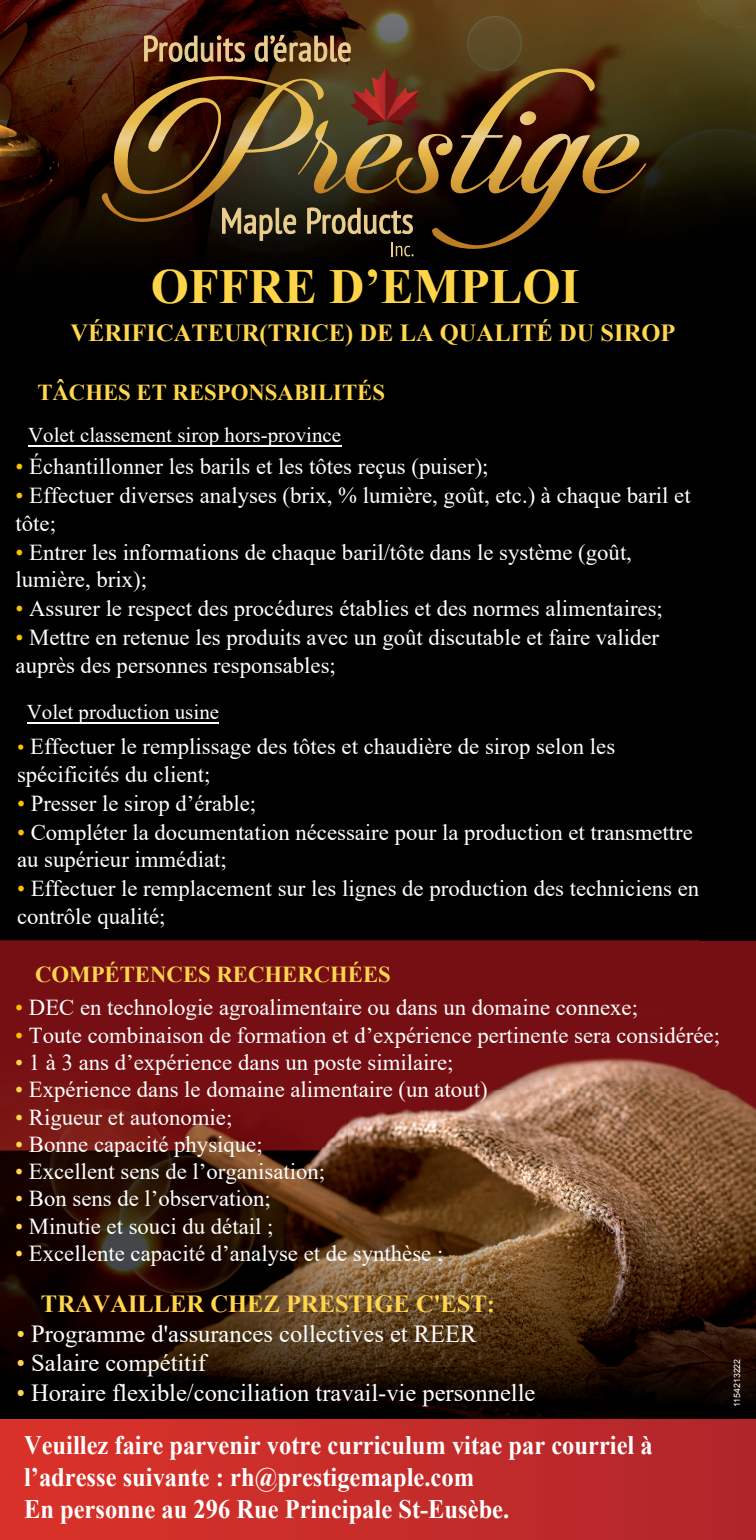
<style>
.page{position:relative;width:756px;height:1540px;background:#fff}
.page>*{position:absolute;margin:0;border:0;box-sizing:border-box;transform-origin:0 0}
.t1{font:700 49px "Times New Roman";color:#fed549}
.t2{font:700 26.6px/32px "Times New Roman";color:#fff;scale:.92 1}
.t3{font:24.5px "Times New Roman";color:#fff}
.t4{font:700 24.5px "Times New Roman";color:#ffd64d}
.t5{font:22.75px/27.3px "Times New Roman";color:#fff}
.t6{font:700 22.75px "Times New Roman";color:#ffd64d}
.t7{font:21px "Times New Roman";color:#fff}
.t8{font:8.75px "Arial";color:#fff}
.s1{color:#ffbf00}
.s2{font-size:21px;color:#ffbf00}
.s3{color:#ffd64d}
</style>
<div class="page">
<img style="left:0;top:0;width:698px;height:363px">
<img style="left:698px;top:0;width:58px;height:1090px">
<img style="left:0;top:363px;width:174px;height:727px">
<div style="left:173px;top:363px;width:525px;height:123px;background:#000"></div>
<img style="left:174px;top:483px;width:524px;height:607px">
<img style="left:0;top:1090px;width:349px;height:57px">
<img style="left:349px;top:1090px;width:407px;height:57px">
<img style="left:0;top:1146px;width:175px;height:221px">
<img style="left:174px;top:1147px;width:524px;height:220px">
<img style="left:698px;top:1147px;width:58px;height:272px">
<img style="left:0;top:1367px;width:698px;height:52px">
<div style="left:0;top:1419px;width:756px;height:120px;background:linear-gradient(to right,#db3229,#b1262b)"></div>
<svg style="left:102px;top:35px;width:544px;height:221px;background:#493318"></svg>
<hr style="left:28px;top:445px;width:313px;height:1px;background:#fff">
<hr style="left:27px;top:722px;width:192px;height:1px;background:#fff">
<h1 class="t1" style="left:151px;top:253px;width:430px">OFFRE D’EMPLOI</h1>
<p class="t4" style="left:70px;top:315px;width:607px">VÉRIFICATEUR(TRICE) DE LA QUALITÉ DU SIROP</p>
<p class="t6" style="left:37px;top:376px;width:349px">TÂCHES ET RESPONSABILITÉS</p>
<p class="t7" style="left:28px;top:420px;width:315px">Volet classement sirop hors-province</p>
<p class="t5" style="left:16px;top:452px;width:474px"><span class="s1">•</span> Échantillonner les barils et les tôtes reçus (puiser);</p>
<p class="t5" style="left:16px;top:481px;width:677px"><span class="s1">•</span> Effectuer diverses analyses (brix, % lumière, goût, etc.) à chaque baril et tôte;</p>
<p class="t5" style="left:16px;top:538px;width:618px"><span class="s1">•</span> Entrer les informations de chaque baril/tôte dans le système (goût, lumière, brix);</p>
<p class="t5" style="left:16px;top:594px;width:649px"><span class="s1">•</span> Assurer le respect des procédures établies et des normes alimentaires;</p>
<p class="t5" style="left:16px;top:623px;width:645px"><span class="s1">•</span> Mettre en retenue les produits avec un goût discutable et faire valider auprès des personnes responsables;</p>
<p class="t7" style="left:27px;top:696px;width:194px">Volet production usine</p>
<p class="t5" style="left:17px;top:732px;width:600px"><span class="s2">•</span> Effectuer le remplissage des tôtes et chaudière de sirop selon les spécificités du client;</p>
<p class="t5" style="left:17px;top:788px;width:241px"><span class="s1">•</span> Presser le sirop d’érable;</p>
<p class="t5" style="left:17px;top:817px;width:677px"><span class="s1">•</span> Compléter la documentation nécessaire pour la production et transmettre au supérieur immédiat;</p>
<p class="t5" style="left:17px;top:874px;width:684px"><span class="s1">•</span> Effectuer le remplacement sur les lignes de production des techniciens en contrôle qualité;</p>
<p class="t6" style="left:35px;top:957px;width:357px">COMPÉTENCES RECHERCHÉES</p>
<p class="t5" style="left:15px;top:993px;width:624px"><span class="s1">•</span> DEC en technologie agroalimentaire ou dans un domaine connexe;</p>
<p class="t5" style="left:15px;top:1020px;width:706px"><span class="s1">•</span> Toute combinaison de formation et d’expérience pertinente sera considérée;</p>
<p class="t5" style="left:15px;top:1047px;width:440px"><span class="s3">•</span> 1 à 3 ans d’expérience dans un poste similaire;</p>
<p class="t5" style="left:15px;top:1075px;width:474px"><span class="s3">•</span> Expérience dans le domaine alimentaire (un atout)</p>
<p class="t5" style="left:15px;top:1102px;width:219px"><span class="s3">•</span> Rigueur et autonomie;</p>
<p class="t5" style="left:15px;top:1129px;width:249px"><span class="s3">•</span> Bonne capacité physique;</p>
<p class="t5" style="left:15px;top:1156px;width:311px"><span class="s3">•</span> Excellent sens de l’organisation;</p>
<p class="t5" style="left:15px;top:1184px;width:257px"><span class="s3">•</span> Bon sens de l’observation;</p>
<p class="t5" style="left:15px;top:1211px;width:260px"><span class="s3">•</span> Minutie et souci du détail ;</p>
<p class="t5" style="left:15px;top:1238px;width:430px"><span class="s3">•</span> Excellente capacité d’analyse et de synthèse ;</p>
<p class="t4" style="left:41px;top:1286px;width:456px">TRAVAILLER CHEZ PRESTIGE C'EST:</p>
<p class="t3" style="left:16px;top:1315px;width:462px"><span class="s3">•</span> Programme d'assurances collectives et REER</p>
<p class="t3" style="left:16px;top:1345px;width:191px"><span class="s3">•</span> Salaire compétitif</p>
<p class="t3" style="left:16px;top:1374px;width:520px"><span class="s3">•</span> Horaire flexible/conciliation travail-vie personnelle</p>
<p class="t2" style="left:24px;top:1428px;width:685px">Veuillez faire parvenir votre curriculum vitae par courriel à l’adresse suivante : rh@prestigemaple.com<br>En personne au 296 Rue Principale St-Eusèbe.</p>
<p class="t8" style="left:731px;top:1407px;width:50px;rotate:-90deg">1154213222</p>
</div>
